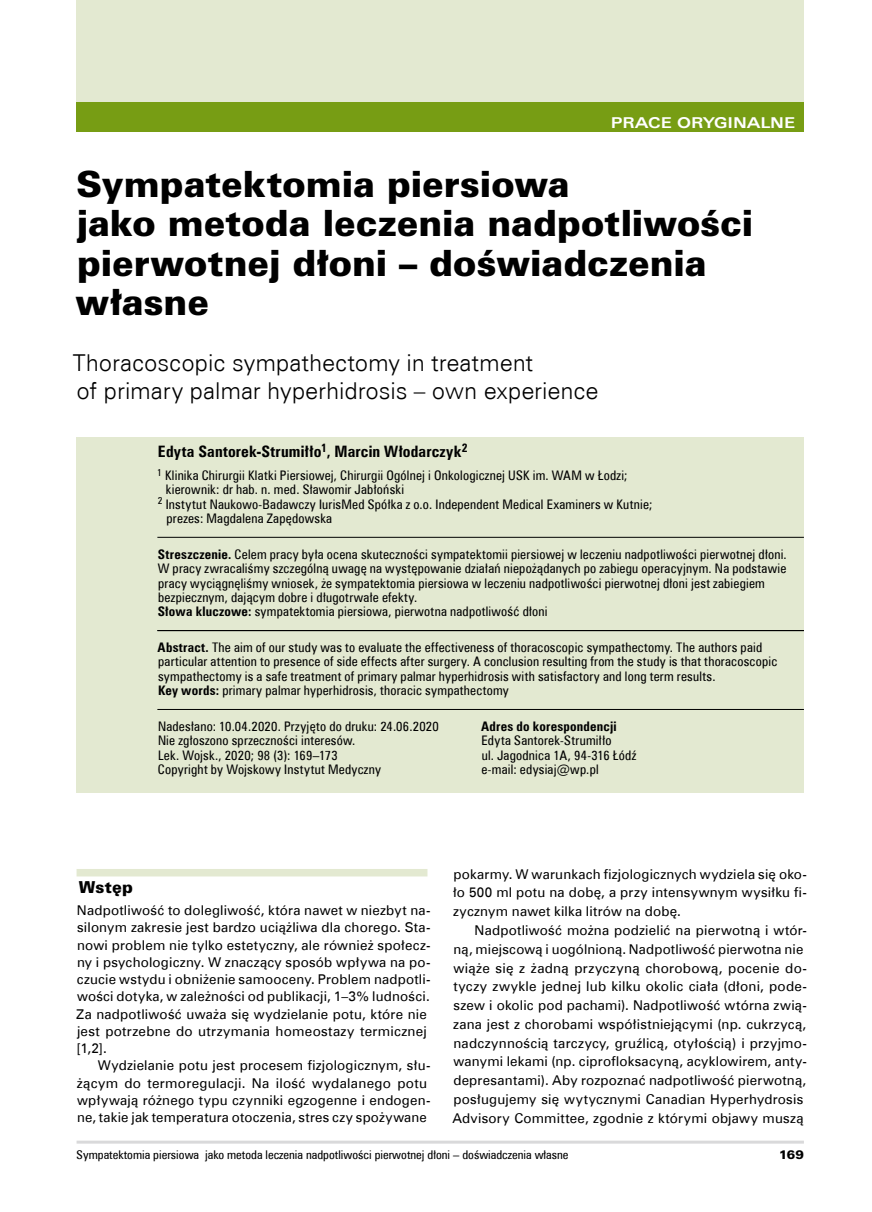
<style>
.page{position:relative;width:872px;height:1212px;background:#fff}
.page>*{position:absolute;margin:0;border:0;box-sizing:border-box;transform-origin:0 0}
.t1{font:33px/39.6px "Zurich Blk PL";letter-spacing:-.005em;color:#000}
.t2{font:23.25px/27.9px "Zurich Lt EU Normal";letter-spacing:-.005em;color:#000}
.t3{font:15.75px "Zurich Cn EU Bold";letter-spacing:.01em;color:#000}
.t4{font:15px "Zurich Ex EU Bold";letter-spacing:.015em;color:#fff}
.t5{font:15px "Zurich Blk PL";letter-spacing:.01em;color:#000}
.t6{font:13.5px/18.8px "Zurich EU";letter-spacing:.015em;color:#000}
.t7{font:13.2px/14.4px "Zurich Cn EU Normal";letter-spacing:.015em;color:#000}
.t8{font:13.2px "Zurich Cn EU Bold";letter-spacing:.015em;color:#000}
.t9{font:12px "Zurich Cn EU Normal";color:#000;scale:1.04 1}
.t10{font:11.25px "Zurich Blk PL";color:#000;scale:1.04 1}
.s1{font-family:"Zurich Cn EU Bold"}
</style>
<div class="page">
<div style="left:77px;top:0;width:727px;height:132px;background:#e3e9d1"></div>
<hr style="left:77px;top:1140px;width:727px;height:3px;background:#d9d9da">
<div style="left:77px;top:102px;width:727px;height:30px;background:#779d14"></div>
<div style="left:77px;top:869px;width:350px;height:7px;background:#e3e9d1"></div>
<div style="left:77px;top:437px;width:727px;height:355px;background:#e3e9d1"></div>
<hr style="left:157px;top:537px;width:647px;height:1px;background:#000">
<hr style="left:157px;top:630px;width:647px;height:1px;background:#000">
<hr style="left:157px;top:709px;width:647px;height:1px;background:#000">
<p class="t4" style="left:611px;top:113px;width:186px">PRACE ORYGINALNE</p>
<h1 class="t1" style="left:75px;top:164px;width:679px">Sympatektomia piersiowa<br>jako metoda leczenia nadpotliwości pierwotnej dłoni – doświadczenia własne</h1>
<h2 class="t2" style="left:73px;top:349px;width:527px">Thoracoscopic sympathectomy in treatment<br>of primary palmar hyperhidrosis – own experience</h2>
<p class="t3" style="left:158px;top:442px;width:311px">Edyta Santorek‑Strumiłło<sup>1</sup>, Marcin Włodarczyk<sup>2</sup></p>
<p class="t7" style="left:157px;top:468px;width:472px"><sup>1</sup> Klinika Chirurgii Klatki Piersiowej, Chirurgii Ogólnej i Onkologicznej USK im. WAM w Łodzi;</p>
<p class="t7" style="left:166px;top:482px;width:240px">kierownik: dr hab. n. med. Sławomir Jabłoński</p>
<p class="t7" style="left:158px;top:497px;width:496px"><sup>2</sup> Instytut Naukowo‑Badawczy IurisMed Spółka z o.o. Independent Medical Examiners w Kutnie;</p>
<p class="t7" style="left:167px;top:511px;width:167px">prezes: Magdalena Zapędowska</p>
<p class="t7" style="left:158px;top:547px;width:630px"><span class="s1">Streszczenie.</span> Celem pracy była ocena skuteczności sympatektomii piersiowej w leczeniu nadpotliwości pierwotnej dłoni.<br>W pracy zwracaliśmy szczególną uwagę na występowanie działań niepożądanych po zabiegu operacyjnym. Na podstawie pracy wyciągnęliśmy wniosek, że sympatektomia piersiowa w leczeniu nadpotliwości pierwotnej dłoni jest zabiegiem bezpiecznym, dającym dobre i długotrwałe efekty.<br><span class="s1">Słowa kluczowe:</span> sympatektomia piersiowa, pierwotna nadpotliwość dłoni</p>
<p class="t7" style="left:157px;top:640px;width:621px"><span class="s1">Abstract.</span> The aim of our study was to evaluate the effectiveness of thoracoscopic sympathectomy. The authors paid particular attention to presence of side effects after surgery. A conclusion resulting from the study is that thoracoscopic sympathectomy is a safe treatment of primary palmar hyperhidrosis with satisfactory and long term results.<br><span class="s1">Key words:</span> primary palmar hyperhidrosis, thoracic sympathectomy</p>
<p class="t7" style="left:158px;top:719px;width:282px">Nadesłano: 10.04.2020. Przyjęto do druku: 24.06.2020<br>Nie zgłoszono sprzeczności interesów.<br>Lek. Wojsk., 2020; 98 (3): 169–173<br>Copyright by Wojskowy Instytut Medyczny</p>
<p class="t8" style="left:481px;top:718px;width:137px">Adres do korespondencji</p>
<p class="t7" style="left:481px;top:733px;width:156px">Edyta Santorek‑Strumiłło<br>ul. Jagodnica 1A, 94-316 Łódź e‑mail: edysiaj@wp.pl</p>
<p class="t5" style="left:79px;top:877px;width:56px">Wstęp</p>
<p class="t6" style="left:76px;top:901px;width:356px;line-height:17.2px">Nadpotliwość to dolegliwość, która nawet w niezbyt na&shy;silonym zakresie jest bardzo uciążliwa dla chorego. Sta&shy;nowi problem nie tylko estetyczny, ale również społecz&shy;ny i psychologiczny. W znaczący sposób wpływa na po&shy;czucie wstydu i obniżenie samooceny. Problem nadpotli&shy;wości dotyka, w zależności od publikacji, 1–3% ludności.<br>Za nadpotliwość uważa się wydzielanie potu, które nie jest potrzebne do utrzymania homeostazy termicznej [1,2].</p>
<p class="t6" style="left:77px;top:1057px;width:355px;line-height:17.2px;text-indent:21px">Wydzielanie potu jest procesem fizjologicznym, słu&shy;żącym do termoregulacji. Na ilość wydalanego potu wpływają różnego typu czynniki egzogenne i endogen&shy;ne, takie jak temperatura otoczenia, stres czy spożywane</p>
<p class="t6" style="left:453px;top:864px;width:355px;text-align:justify">pokarmy. W warunkach fizjologicznych wydziela się oko&shy;ło 500 ml potu na dobę, a przy intensywnym wysiłku fi&shy;zycznym nawet kilka litrów na dobę.</p>
<p class="t6" style="left:452px;top:921px;width:356px;text-indent:22px">Nadpotliwość można podzielić na pierwotną i wtór&shy;ną, miejscową i uogólnioną. Nadpotliwość pierwotna nie wiąże się z żadną przyczyną chorobową, pocenie do&shy;tyczy zwykle jednej lub kilku okolic ciała (dłoni, pode&shy;szew i okolic pod pachami). Nadpotliwość wtórna zwią&shy;zana jest z chorobami współistniejącymi (np. cukrzycą, nadczynnością tarczycy, gruźlicą, otyłością) i przyjmo&shy;wanymi lekami (np. ciprofloksacyną, acyklowirem, anty&shy;depresantami). Aby rozpoznać nadpotliwość pierwotną, posługujemy się wytycznymi Canadian Hyperhydrosis Advisory Committee, zgodnie z którymi objawy muszą</p>
<p class="t9" style="left:77px;top:1147px;width:474px">Sympatektomia piersiowa jako metoda leczenia nadpotliwości pierwotnej dłoni – doświadczenia własne</p>
<p class="t10" style="left:778px;top:1147px;width:26px">169</p>
</div>
